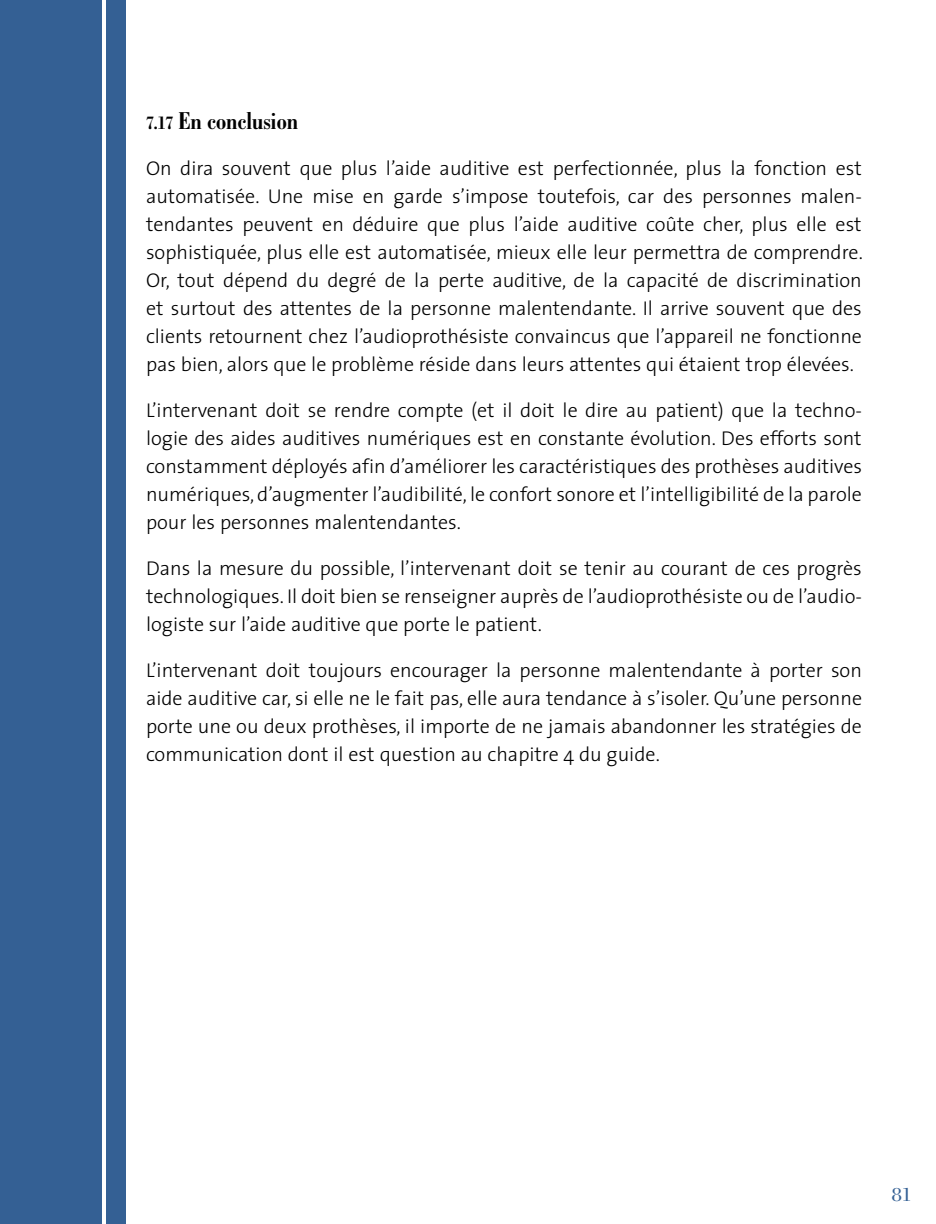
<style>
.page{position:relative;width:936px;height:1224px;background:#fff}
.page>*{position:absolute;margin:0;border:0;box-sizing:border-box;transform-origin:0 0}
.t1{font:700 condensed 26px "Bodoni";color:#000}
.t2{font:300 20px/28px "The Sans";color:#000;text-align:justify}
.t3{font:20px "Bodoni";color:#346094}
.s1{font-size:20px}
</style>
<div class="page">
<div style="left:0;top:0;width:126px;height:1224px;background:#346094"></div>
<hr style="left:103px;top:0;width:3px;height:1224px;background:#fff">
<h1 class="t1" style="left:146px;top:106px;width:154px"><span class="s1">7.17</span> En conclusion</h1>
<p class="t2" style="left:146px;top:154px;width:718px">On dira souvent que plus l’aide auditive est perfectionnée, plus la fonction est automatisée. Une mise en garde s’impose toutefois, car des personnes malen&shy;tendantes peuvent en déduire que plus l’aide auditive coûte cher, plus elle est sophistiquée, plus elle est automatisée, mieux elle leur permettra de comprendre.<br>Or, tout dépend du degré de la perte auditive, de la capacité de discrimination et surtout des attentes de la personne malentendante. Il arrive souvent que des clients retournent chez l’audioprothésiste convaincus que l’appareil ne fonctionne pas bien, alors que le problème réside dans leurs attentes qui étaient trop élevées.</p>
<p class="t2" style="left:146px;top:396px;width:718px">L’intervenant doit se rendre compte (et il doit le dire au patient) que la techno&shy;logie des aides auditives numériques est en constante évolution. Des efforts sont constamment déployés afin d’améliorer les caractéristiques des prothèses auditives numériques, d’augmenter l’audibilité, le confort sonore et l’intelligibilité de la parole pour les personnes malentendantes.</p>
<p class="t2" style="left:146px;top:554px;width:717px">Dans la mesure du possible, l’intervenant doit se tenir au courant de ces progrès technologiques. Il doit bien se renseigner auprès de l’audioprothésiste ou de l’audio&shy;logiste sur l’aide auditive que porte le patient.</p>
<p class="t2" style="left:146px;top:656px;width:718px">L’intervenant doit toujours encourager la personne malentendante à porter son aide auditive car, si elle ne le fait pas, elle aura tendance à s’isoler. Qu’une personne porte une ou deux prothèses, il importe de ne jamais abandonner les stratégies de communication dont il est question au chapitre 4 du guide.</p>
<p class="t3" style="left:892px;top:1184px;width:21px">81</p>
</div>
